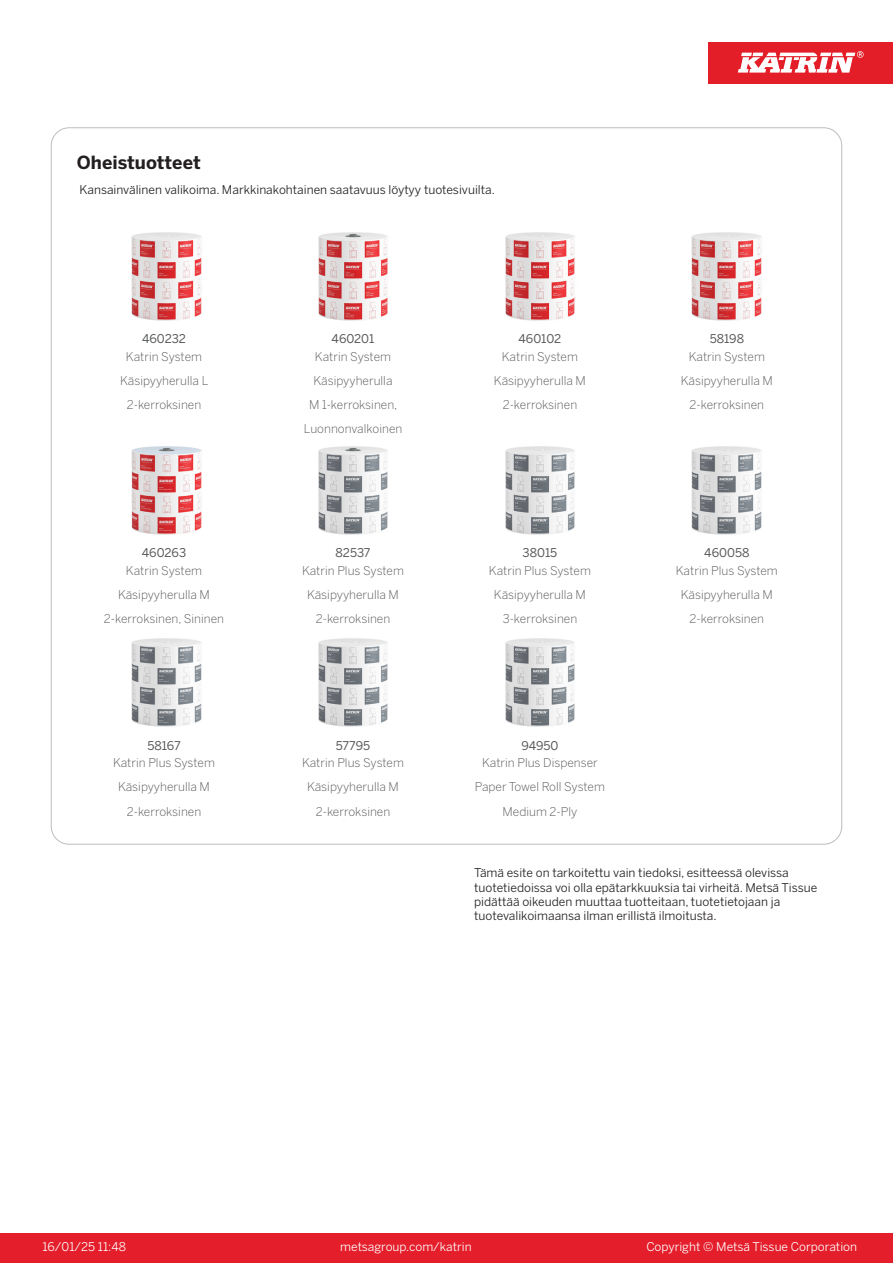
<style>
.page{position:relative;width:893px;height:1263px;background:#fff}
.page>*{position:absolute;margin:0;border:0;box-sizing:border-box;transform-origin:0 0}
.T_TableHeader{font:700 18px "Benton Sans";color:#231f20}
.T_RelatedName{font:300 12px/24px "Benton Sans";color:#57585a;text-align:center}
.Disclaimer{font:12px/14.4px "Benton Sans";color:#231f20}
.T_TableBody{font:12px "Benton Sans";color:#231f20}
.t1{font:12px "Benton Sans";color:#fff}
.T_RelatedCode{font:12px "Benton Sans";color:#57585a}
</style>
<div class="page">
<div style="left:0;top:1233px;width:893px;height:30px;background:#e41e2b"></div>
<div style="left:708px;top:43px;width:185px;height:41px;background:#e31e28"></div>
<svg style="left:738px;top:51px;width:126px;height:22px"></svg>
<img style="left:131px;top:232px;width:71px;height:89px">
<img style="left:318px;top:232px;width:70px;height:89px">
<img style="left:505px;top:232px;width:70px;height:89px">
<img style="left:691px;top:232px;width:71px;height:89px">
<img style="left:131px;top:446px;width:71px;height:89px">
<img style="left:318px;top:446px;width:70px;height:89px">
<img style="left:505px;top:446px;width:70px;height:89px">
<img style="left:691px;top:446px;width:71px;height:89px">
<img style="left:131px;top:638px;width:71px;height:89px">
<img style="left:318px;top:638px;width:70px;height:89px">
<img style="left:505px;top:638px;width:70px;height:89px">
<p class="T_TableHeader" style="left:77px;top:151px;width:125px">Oheistuotteet</p>
<p class="T_TableBody" style="left:80px;top:183px;width:417px">Kansainvälinen valikoima. Markkinakohtainen saatavuus löytyy tuotesivuilta.</p>
<p class="T_RelatedCode" style="left:142px;top:331px;width:46px">460232</p>
<p class="T_RelatedCode" style="left:332px;top:331px;width:44px">460201</p>
<p class="T_RelatedCode" style="left:518px;top:331px;width:44px">460102</p>
<p class="T_RelatedCode" style="left:710px;top:331px;width:36px">58198</p>
<p class="T_RelatedName" style="left:120px;top:345px;width:90px">Katrin System<br>Käsipyyherulla L<br>2-kerroksinen</p>
<p class="T_RelatedName" style="left:304px;top:345px;width:100px">Katrin System<br>Käsipyyherulla<br>M 1-kerroksinen,<br>Luonnonvalkoinen</p>
<p class="T_RelatedName" style="left:494px;top:345px;width:93px">Katrin System<br>Käsipyyherulla M<br>2-kerroksinen</p>
<p class="T_RelatedName" style="left:681px;top:345px;width:93px">Katrin System<br>Käsipyyherulla M<br>2-kerroksinen</p>
<p class="T_RelatedCode" style="left:142px;top:546px;width:46px">460263</p>
<p class="T_RelatedCode" style="left:336px;top:546px;width:36px">82537</p>
<p class="T_RelatedCode" style="left:523px;top:546px;width:36px">38015</p>
<p class="T_RelatedCode" style="left:704px;top:546px;width:47px">460058</p>
<p class="T_RelatedName" style="left:104px;top:559px;width:122px">Katrin System<br>Käsipyyherulla M<br>2-kerroksinen, Sininen</p>
<p class="T_RelatedName" style="left:302px;top:559px;width:103px">Katrin Plus System<br>Käsipyyherulla M<br>2-kerroksinen</p>
<p class="T_RelatedName" style="left:489px;top:559px;width:103px">Katrin Plus System<br>Käsipyyherulla M<br>3-kerroksinen</p>
<p class="T_RelatedName" style="left:676px;top:559px;width:103px">Katrin Plus System<br>Käsipyyherulla M<br>2-kerroksinen</p>
<p class="T_RelatedCode" style="left:147px;top:738px;width:35px">58167</p>
<p class="T_RelatedCode" style="left:336px;top:738px;width:36px">57795</p>
<p class="T_RelatedCode" style="left:521px;top:738px;width:39px">94950</p>
<p class="T_RelatedName" style="left:113px;top:751px;width:103px">Katrin Plus System<br>Käsipyyherulla M<br>2-kerroksinen</p>
<p class="T_RelatedName" style="left:302px;top:751px;width:103px">Katrin Plus System<br>Käsipyyherulla M<br>2-kerroksinen</p>
<p class="T_RelatedName" style="left:475px;top:751px;width:132px">Katrin Plus Dispenser<br>Paper Towel Roll System<br>Medium 2-Ply</p>
<p class="Disclaimer" style="left:474px;top:866px;width:345px">Tämä esite on tarkoitettu vain tiedoksi, esitteessä olevissa tuotetiedoissa voi olla epätarkkuuksia tai virheitä. Metsä Tissue pidättää oikeuden muuttaa tuotteitaan, tuotetietojaan ja tuotevalikoimaansa ilman erillistä ilmoitusta.</p>
<p class="t1" style="left:43px;top:1239px;width:85px">16/01/25 11:48</p>
<p class="t1" style="left:340px;top:1239px;width:133px">metsagroup.com/katrin</p>
<p class="t1" style="left:646px;top:1239px;width:212px">Copyright © Metsä Tissue Corporation</p>
</div>
